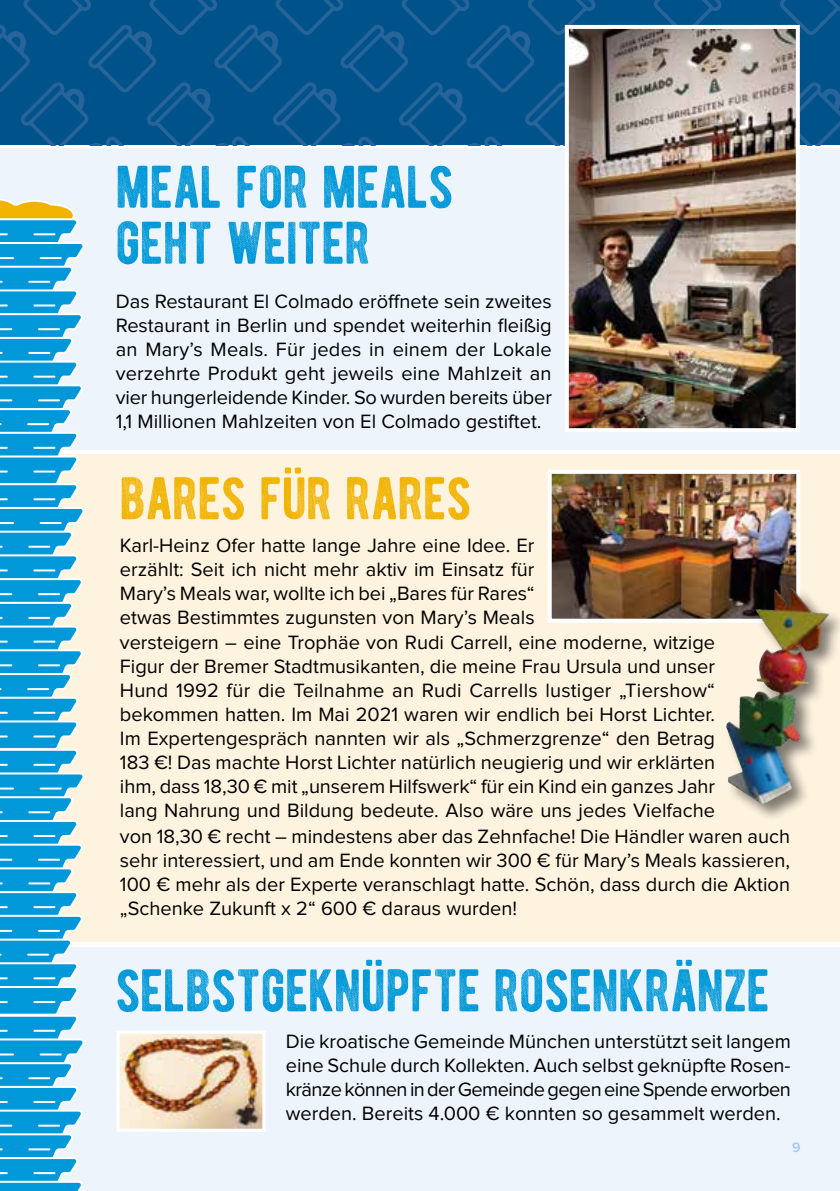
<style>
.page{position:relative;width:840px;height:1191px;background:#fff}
.page>*{position:absolute;margin:0;border:0;box-sizing:border-box;transform-origin:0 0}
.t1{font:60px/56px "BERNIERDISTRESSED";letter-spacing:-.01em;color:#0098d8}
.t2{font:60px "BERNIERDISTRESSED";letter-spacing:-.01em;color:#f1b300}
.t3{font:20px/24px "Proxima Nova";color:#000;text-align:justify}
.t4{font:600 14px "Proxima Nova";color:#9ccaee}
</style>
<div class="page">
<div style="left:0;top:947px;width:839px;height:244px;background:#edf4fc"></div>
<div style="left:0;top:454px;width:839px;height:487px;background:#fef3df"></div>
<div style="left:0;top:148px;width:839px;height:302px;background:#edf4fc"></div>
<svg style="left:0;top:0;width:839px;height:145px;background:#05548c"></svg>
<img style="left:569px;top:30px;width:225px;height:397px">
<div style="left:564px;top:25px;width:235px;height:407px;border:4px solid #fff"></div>
<svg style="left:0;top:199px;width:87px;height:992px"></svg>
<img style="left:120px;top:1034px;width:141px;height:93px">
<div style="left:116px;top:1030px;width:149px;height:101px;border:3px solid #fff"></div>
<img style="left:552px;top:475px;width:242px;height:142px">
<div style="left:547px;top:470px;width:252px;height:152px;border:4px solid #fff"></div>
<div style="left:723px;top:586px;width:116px;height:236px;background:#000;opacity:.5"></div>
<img style="left:755px;top:587px;width:36px;height:50px">
<h1 class="t1" style="left:115px;top:148px;width:340px">MEAL FOR MEALS<br>GEHT WEITER</h1>
<p class="t3" style="left:116px;top:290px;width:437px">Das Restaurant El Colmado eröffnete sein zweites Restaurant in Berlin und spendet weiterhin fleißig an Mary’s Meals. Für jedes in einem der Lokale verzehrte Produkt geht jeweils eine Mahlzeit an vier hungerleidende Kinder. So wurden bereits über 1,1 Millionen Mahlzeiten von El Colmado gestiftet.</p>
<h1 class="t2" style="left:282px;top:403px;width:22px">..</h1>
<h1 class="t2" style="left:119px;top:449px;width:353px">BARES FUR RARES</h1>
<p class="t3" style="left:120px;top:534px;width:416px">Karl-Heinz Ofer hatte lange Jahre eine Idee. Er erzählt: Seit ich nicht mehr aktiv im Einsatz für Mary’s Meals war, wollte ich bei „Bares für Rares“ etwas Bestimmtes zugunsten von Mary’s Meals</p>
<p class="t3" style="left:120px;top:631px;width:596px">versteigern – eine Trophäe von Rudi Carrell, eine moderne, witzige Figur der Bremer Stadtmusikanten, die meine Frau Ursula und unser Hund 1992 für die Teilnahme an Rudi Carrells lustiger „Tiershow“ bekommen hatten. Im Mai 2021 waren wir endlich bei Horst Lichter.<br>Im Expertengespräch nannten wir als „Schmerzgrenze“ den Betrag 183 €! Das machte Horst Lichter natürlich neugierig und wir erklärten ihm, dass 18,30 € mit „unserem Hilfswerk“ für ein Kind ein ganzes Jahr lang Nahrung und Bildung bedeute. Also wäre uns jedes Vielfache</p>
<p class="t3" style="left:120px;top:825px;width:671px">von 18,30 € recht – mindestens aber das Zehnfache! Die Händler waren auch sehr interessiert, und am Ende konnten wir 300 € für Mary’s Meals kassieren, 100 € mehr als der Experte veranschlagt hatte. Schön, dass durch die Aktion „Schenke Zukunft x 2“ 600 € daraus wurden!</p>
<h1 class="t1" style="left:364px;top:905px;width:21px">..</h1>
<h1 class="t1" style="left:673px;top:906px;width:21px">..</h1>
<h1 class="t1" style="left:115px;top:951px;width:656px">SELBSTGEKNUPFTE ROSENKRANZE</h1>
<p class="t3" style="left:285px;top:1029px;width:506px">Die kroatische Gemeinde München unterstützt seit langem eine Schule durch Kollekten. Auch selbst geknüpfte Rosen&shy;kränze können in der Gemeinde gegen eine Spende erworben werden. Bereits 4.000 € konnten so gesammelt werden.</p>
<p class="t4" style="left:791px;top:1140px;width:10px">9</p>
</div>
